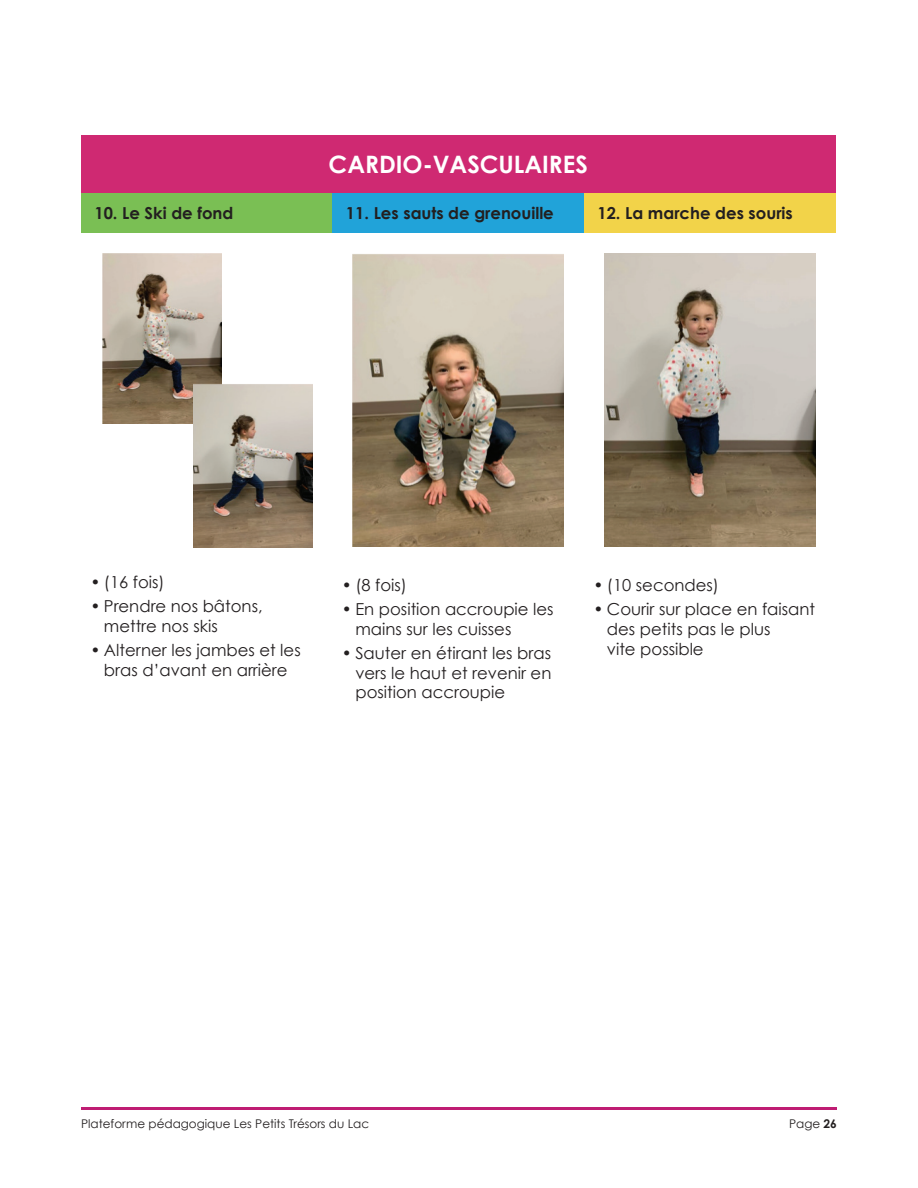
<style>
.page{position:relative;width:918px;height:1188px;background:#fff}
.page>*{position:absolute;margin:0;border:0;box-sizing:border-box;transform-origin:0 0}
.t1{font:700 24px "Century Gothic";color:#fff}
.t2{font:16.5px/19.8px "Century Gothic";color:#231f20}
.t3{font:700 16.5px "Century Gothic";color:#231f20}
.t4{font:12px "Century Gothic";color:#231f20}
.s1{font-weight:700}
</style>
<div class="page">
<hr style="left:81px;top:1107px;width:756px;height:2px;background:#bf1d73">
<div style="left:81px;top:135px;width:755px;height:59px;background:#cf2972"></div>
<div style="left:81px;top:194px;width:252px;height:39px;background:#7abf54"></div>
<div style="left:333px;top:194px;width:251px;height:39px;background:#21a3d9"></div>
<div style="left:584px;top:194px;width:252px;height:39px;background:#f2d349"></div>
<img style="left:353px;top:254px;width:211px;height:293px">
<img style="left:604px;top:253px;width:211px;height:294px">
<img style="left:102px;top:254px;width:120px;height:169px">
<img style="left:193px;top:383px;width:120px;height:165px">
<h1 class="t1" style="left:329px;top:149px;width:261px">CARDIO-VASCULAIRES</h1>
<p class="t3" style="left:94px;top:203px;width:140px">10. Le Ski de fond</p>
<p class="t3" style="left:346px;top:203px;width:209px">11. Les sauts de grenouille</p>
<p class="t3" style="left:597px;top:203px;width:197px">12. La marche des souris</p>
<p class="t2" style="left:90px;top:572px;width:76px">• (16 fois)</p>
<p class="t2" style="left:104px;top:596px;width:160px;text-indent:-13px">• Prendre nos bâtons, mettre nos skis</p>
<p class="t2" style="left:90px;top:640px;width:212px;text-align:center">• Alterner les jambes et les bras d’avant en arrière</p>
<p class="t2" style="left:342px;top:575px;width:67px">• (8 fois)</p>
<p class="t2" style="left:355px;top:599px;width:200px;text-indent:-13px">• En position accroupie les mains sur les cuisses</p>
<p class="t2" style="left:355px;top:643px;width:197px;text-align:justify;text-indent:-13px">• Sauter en étirant les bras vers le haut et revenir en position accroupie</p>
<p class="t2" style="left:593px;top:575px;width:127px">• (10 secondes)</p>
<p class="t2" style="left:607px;top:599px;width:210px;text-indent:-13px">• Courir sur place en faisant des petits pas le plus<br>vite possible</p>
<p class="t4" style="left:81px;top:1116px;width:290px">Plateforme pédagogique Les Petits Trésors du Lac</p>
<p class="t4" style="left:789px;top:1116px;width:49px">Page <span class="s1">26</span></p>
</div>
